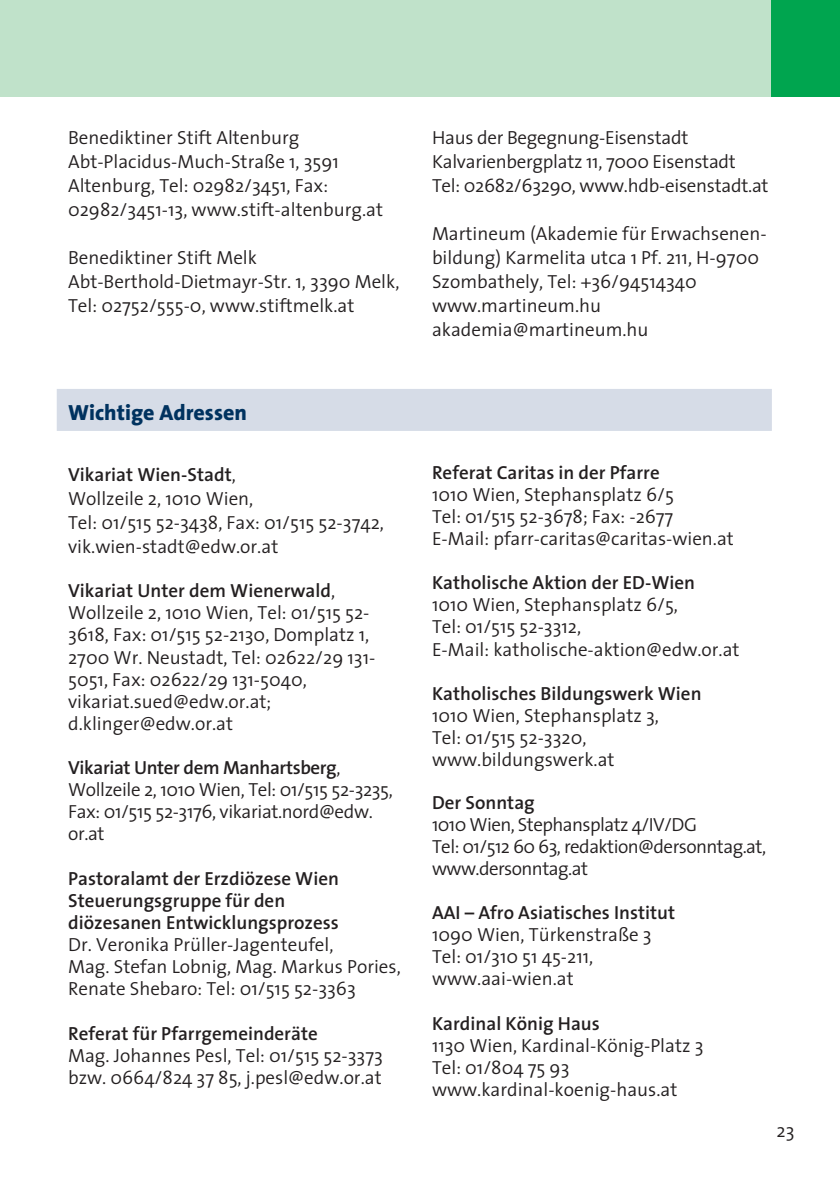
<style>
.page{position:relative;width:840px;height:1191px;background:#fff}
.page>*{position:absolute;margin:0;border:0;box-sizing:border-box;transform-origin:0 0}
.t1{font:800 22px "The Sans";color:#00325f}
.t2{font:300 19px/22px "The Sans";color:#231f20}
.t3{font:600 19px/22px "The Sans";color:#231f20}
.t4{font:300 19px/22px "The Sans";letter-spacing:-.02em;color:#231f20}
.t5{font:300 19px/22px "The Sans";letter-spacing:-.03em;color:#231f20}
.s1{font-weight:600}
</style>
<div class="page">
<div style="left:57px;top:389px;width:714px;height:42px;background:#d6dce7"></div>
<div style="left:0;top:0;width:839px;height:96px;background:#c0e2ca"></div>
<div style="left:771px;top:0;width:68px;height:96px;background:#00a54f"></div>
<p class="t2" style="left:68px;top:125px;width:316px;line-height:24px">Benediktiner Stift Altenburg Abt-Placidus-Much-Straße 1, 3591<br>Altenburg, Tel: 02982/3451, Fax:<br>02982/3451-13, www.stift-altenburg.at</p>
<p class="t2" style="left:68px;top:245px;width:332px;line-height:24px">Benediktiner Stift Melk<br>Abt-Berthold-Dietmayr-Str. 1, 3390 Melk,<br>Tel: 02752/555-0, www.stiftmelk.at</p>
<p class="t1" style="left:68px;top:394px;width:180px">Wichtige Adressen</p>
<p class="t2" style="left:68px;top:462px;width:317px;line-height:24px"><span class="s1">Vikariat Wien-Stadt</span>,<br>Wollzeile 2, 1010 Wien,<br>Tel: 01/515 52-3438, Fax: 01/515 52-3742, vik.wien-stadt@edw.or.at</p>
<p class="t2" style="left:68px;top:579px;width:308px"><span class="s1">Vikariat Unter dem Wienerwald</span>,<br>Wollzeile 2, 1010 Wien, Tel: 01/515 52-<br>3618, Fax: 01/515 52-2130, Domplatz 1,<br>2700 Wr. Neustadt, Tel: 02622/29 131-<br>5051, Fax: 02622/29 131-5040, vikariat.sued@edw.or.at; d.klinger@edw.or.at</p>
<p class="t4" style="left:68px;top:756px;width:326px"><span class="s1">Vikariat Unter dem Manhartsberg</span>,<br>Wollzeile 2, 1010 Wien, Tel: 01/515 52-3235,<br>Fax: 01/515 52-3176, vikariat.nord@edw. or.at</p>
<p class="t3" style="left:68px;top:867px;width:272px">Pastoralamt der Erzdiözese Wien<br>Steuerungsgruppe für den diözesanen Entwicklungsprozess</p>
<p class="t2" style="left:68px;top:933px;width:334px">Dr. Veronika Prüller-Jagenteufel,<br>Mag. Stefan Lobnig, Mag. Markus Pories,<br>Renate Shebaro: Tel: 01/515 52-3363</p>
<p class="t3" style="left:68px;top:1021px;width:251px">Referat für Pfarrgemeinderäte</p>
<p class="t2" style="left:68px;top:1043px;width:316px">Mag. Johannes Pesl, Tel: 01/515 52-3373 bzw. 0664/824 37 85, j.pesl@edw.or.at</p>
<p class="t2" style="left:432px;top:125px;width:338px;line-height:24px">Haus der Begegnung-Eisenstadt<br>Kalvarienbergplatz 11, 7000 Eisenstadt<br>Tel: 02682/63290, www.hdb-eisenstadt.at</p>
<p class="t2" style="left:432px;top:221px;width:336px;line-height:24px">Martineum (Akademie für Erwachsenen&shy;bildung) Karmelita utca 1 Pf. 211, H-9700<br>Szombathely, Tel: +36/94514340 www.martineum.hu akademia@martineum.hu</p>
<p class="t3" style="left:432px;top:461px;width:229px">Referat Caritas in der Pfarre</p>
<p class="t2" style="left:432px;top:483px;width:303px">1010 Wien, Stephansplatz 6/5<br>Tel: 01/515 52-3678; Fax: -2677<br>E-Mail: pfarr-caritas@caritas-wien.at</p>
<p class="t3" style="left:432px;top:571px;width:264px">Katholische Aktion der ED-Wien</p>
<p class="t2" style="left:432px;top:593px;width:309px">1010 Wien, Stephansplatz 6/5,<br>Tel: 01/515 52-3312,<br>E-Mail: katholische-aktion@edw.or.at</p>
<p class="t3" style="left:432px;top:682px;width:271px">Katholisches Bildungswerk Wien</p>
<p class="t2" style="left:432px;top:704px;width:228px">1010 Wien, Stephansplatz 3,<br>Tel: 01/515 52-3320, www.bildungswerk.at</p>
<p class="t3" style="left:432px;top:791px;width:104px">Der Sonntag</p>
<p class="t5" style="left:432px;top:813px;width:335px">1010 Wien, Stephansplatz 4/IV/DG<br>Tel: 01/512 60 63, redaktion@dersonntag.at, www.dersonntag.at</p>
<p class="t3" style="left:432px;top:901px;width:244px">AAI – Afro Asiatisches Institut</p>
<p class="t2" style="left:432px;top:923px;width:221px">1090 Wien, Türkenstraße 3<br>Tel: 01/310 51 45-211, www.aai-wien.at</p>
<p class="t3" style="left:432px;top:1011px;width:169px">Kardinal König Haus</p>
<p class="t2" style="left:432px;top:1033px;width:273px">1130 Wien, Kardinal-König-Platz 3<br>Tel: 01/804 75 93 www.kardinal-koenig-haus.at</p>
<p class="t2" style="left:776px;top:1118px;width:19px">23</p>
</div>
